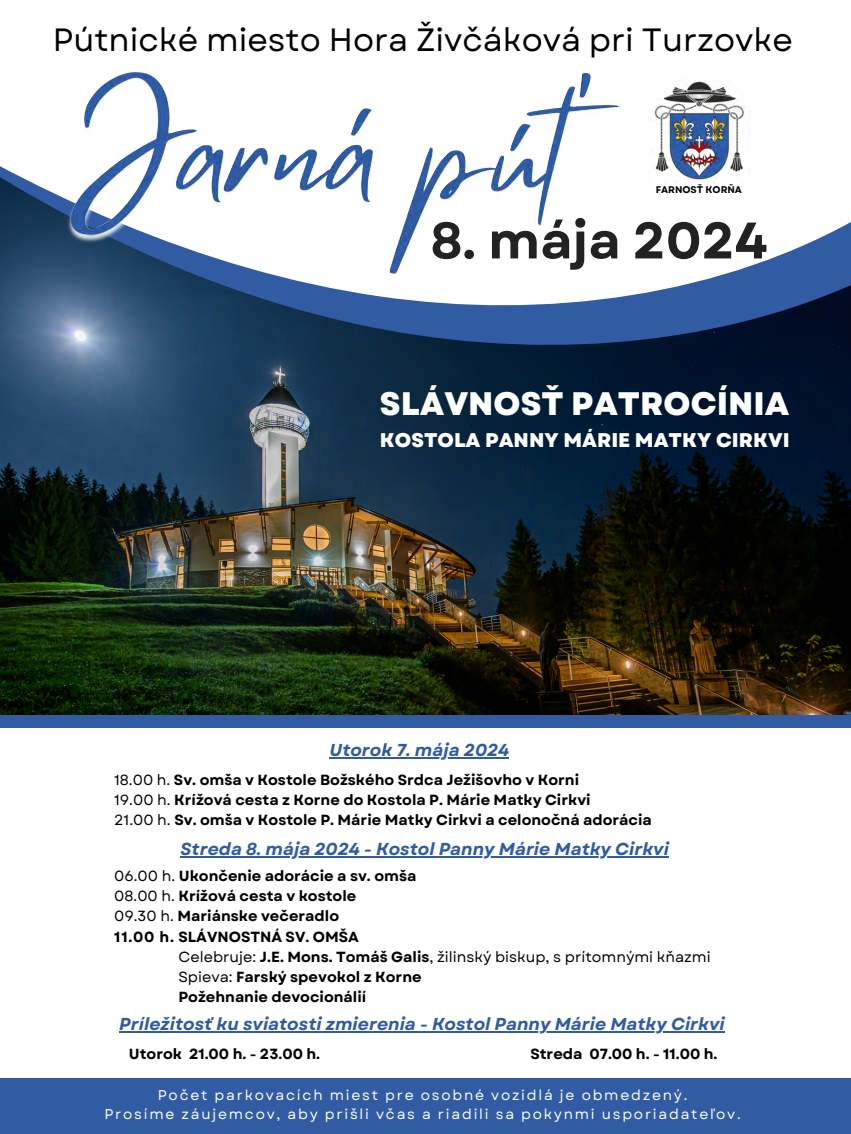
<style>
.page{position:relative;width:851px;height:1134px;background:#fff}
.page>*{position:absolute;margin:0;border:0;box-sizing:border-box;transform-origin:0 0}
.t1{font:700 51.2px "Garet";color:#222}
.t2{font:800 32.5px "Garet";color:#feffff}
.t3{font:32.2px "Garet";color:#000}
.t4{font:800 19.8px "Garet";color:#feffff}
.t5{font:italic 700 17.3px "Garet";color:#315ca3}
.t6{font:700 14.7px "Garet";color:#000}
.t7{font:14.7px "Garet";color:#000}
.t8{font:14.2px "Garet";letter-spacing:.125em;color:#feffff}
.t9{font:700 9.7px "Garet";color:#000}
.s1{font-weight:400}
.s2{font-weight:700}
</style>
<div class="page">
<img style="left:0;top:360px;width:850px;height:355px">
<svg style="left:0;top:320px;width:850px;height:40px"></svg>
<svg style="left:0;top:166px;width:850px;height:154px"></svg>
<div style="left:0;top:1079px;width:850px;height:55px;background:#315ca3"></div>
<div style="left:0;top:715px;width:850px;height:13px;background:#315ca3"></div>
<img style="left:648px;top:81px;width:102px;height:103px">
<img style="left:64px;top:72px;width:562px;height:213px">
<hr style="left:329px;top:757px;width:180px;height:2px;background:#315ca3">
<hr style="left:180px;top:856px;width:489px;height:2px;background:#315ca3">
<hr style="left:119px;top:1032px;width:605px;height:1px;background:#315ca3">
<img style="left:572px;top:72px;width:30px;height:129px">
<p class="t3" style="left:53px;top:17px;width:741px">Pútnické miesto Hora Živčáková pri Turzovke</p>
<p class="t9" style="left:655px;top:182px;width:88px">FARNOSŤ KORŇA</p>
<p class="t1" style="left:430px;top:204px;width:338px">8. mája 2024</p>
<p class="t2" style="left:380px;top:380px;width:411px">SLÁVNOSŤ PATROCÍNIA</p>
<p class="t4" style="left:380px;top:426px;width:411px">KOSTOLA PANNY MÁRIE MATKY CIRKVI</p>
<p class="t5" style="left:329px;top:737px;width:181px">Utorok 7. mája 2024</p>
<h2 class="t6" style="left:114px;top:769px;width:466px"><span class="s1">18.00 h.</span> Sv. omša v Kostole Božského Srdca Ježišovho v Korni</h2>
<p class="t6" style="left:114px;top:790px;width:478px"><span class="s1">19.00 h.</span> Krížová cesta z Korne do Kostola P. Márie Matky Cirkvi</p>
<h4 class="t6" style="left:114px;top:810px;width:539px"><span class="s1">21.00 h.</span> Sv. omša v Kostole P. Márie Matky Cirkvi a celonočná adorácia</h4>
<h5 class="t5" style="left:180px;top:836px;width:490px">Streda 8. mája 2024 - Kostol Panny Márie Matky Cirkvi</h5>
<p class="t6" style="left:114px;top:865px;width:303px"><span class="s1">06.00 h.</span> Ukončenie adorácie a sv. omša</p>
<p class="t6" style="left:114px;top:885px;width:243px"><span class="s1">08.00 h.</span> Krížová cesta v kostole</p>
<p class="t6" style="left:114px;top:906px;width:226px"><span class="s1">09.30 h.</span> Mariánske večeradlo</p>
<p class="t6" style="left:114px;top:926px;width:246px">11.00 h. SLÁVNOSTNÁ SV. OMŠA</p>
<p class="t7" style="left:178px;top:946px;width:533px">Celebruje: <span class="s2">J.E. Mons. Tomáš Galis</span>, žilinský biskup, s prítomnými kňazmi</p>
<p class="t6" style="left:178px;top:966px;width:245px"><span class="s1">Spieva:</span> Farský spevokol z Korne</p>
<p class="t6" style="left:178px;top:987px;width:189px">Požehnanie devocionálií</p>
<h5 class="t5" style="left:119px;top:1012px;width:607px">Príležitosť ku sviatosti zmierenia - Kostol Panny Márie Matky Cirkvi</h5>
<p class="t6" style="left:129px;top:1043px;width:193px">Utorok 21.00 h. - 23.00 h.</p>
<p class="t6" style="left:530px;top:1043px;width:188px">Streda 07.00 h. - 11.00 h.</p>
<h5 class="t8" style="left:158px;top:1085px;width:531px">Počet parkovacích miest pre osobné vozidlá je obmedzený.</h5>
<p class="t8" style="left:104px;top:1104px;width:637px">Prosíme záujemcov, aby prišli včas a riadili sa pokynmi usporiadateľov.</p>
</div>
